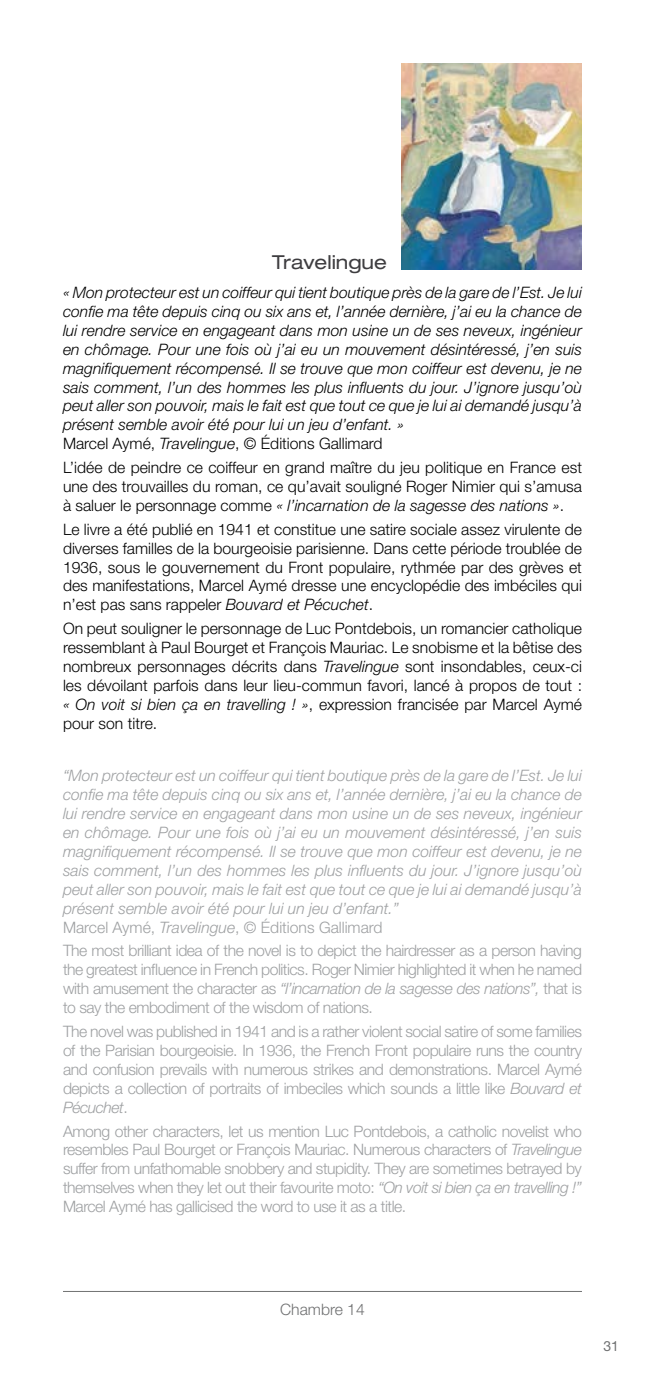
<style>
.page{position:relative;width:645px;height:1389px;background:#fff}
.page>*{position:absolute;margin:0;border:0;box-sizing:border-box;transform-origin:0 0}
.t1{font:expanded 19.25px "Helvetica Neue LT Std";color:#3e3d40}
.t2{font:300 15.75px/18.9px "Helvetica Neue LT Std";letter-spacing:-.03em;color:#9ea0a2;text-align:justify}
.t3{font:300 15.75px/18.9px "Helvetica Neue LT Std";color:#000;text-align:justify}
.t4{font:italic 300 15.75px/18.9px "Helvetica Neue LT Std";color:#000;text-align:justify}
.t5{font:italic 300 15.75px/18.9px "Helvetica Neue LT Std";color:#9ea0a2;text-align:justify}
.t6{font:300 15.75px "Helvetica Neue LT Std";color:#9ea0a2}
.t7{font:300 15.75px "Helvetica Neue LT Std";color:#707172}
.t8{font:14px "Helvetica Neue LT Std";color:#707172}
.s1{font-style:italic}
</style>
<div class="page">
<img style="left:402px;top:63px;width:180px;height:207px">
<hr style="left:63px;top:1291px;width:519px;height:1px;background:#707172">
<p class="t1" style="left:272px;top:251px;width:116px">Travelingue</p>
<p class="t4" style="left:63px;top:283px;width:520px">« Mon protecteur est un coiffeur qui tient boutique près de la gare de l’Est. Je lui confie ma tête depuis cinq ou six ans et, l’année dernière, j’ai eu la chance de lui rendre service en engageant dans mon usine un de ses neveux, ingénieur en chômage. Pour une fois où j’ai eu un mouvement désintéressé, j’en suis magnifiquement récompensé. Il se trouve que mon coiffeur est devenu, je ne sais comment, l’un des hommes les plus influents du jour. J’ignore jusqu’où peut aller son pouvoir, mais le fait est que tout ce que je lui ai demandé jusqu’à présent semble avoir été pour lui un jeu d’enfant. »</p>
<p class="t3" style="left:63px;top:434px;width:321px">Marcel Aymé, <span class="s1">Travelingue</span>, © Éditions Gallimard</p>
<p class="t3" style="left:63px;top:458px;width:520px">L’idée de peindre ce coiffeur en grand maître du jeu politique en France est une des trouvailles du roman, ce qu’avait souligné Roger Nimier qui s’amusa à saluer le personnage comme <span class="s1">« l’incarnation de la sagesse des nations »</span>.</p>
<p class="t3" style="left:63px;top:519px;width:520px">Le livre a été publié en 1941 et constitue une satire sociale assez virulente de diverses familles de la bourgeoisie parisienne. Dans cette période troublée de 1936, sous le gouvernement du Front populaire, rythmée par des grèves et des manifestations, Marcel Aymé dresse une encyclopédie des imbéciles qui n’est pas sans rappeler <span class="s1">Bouvard et Pécuchet</span>.</p>
<p class="t3" style="left:63px;top:619px;width:520px">On peut souligner le personnage de Luc Pontdebois, un romancier catholique ressemblant à Paul Bourget et François Mauriac. Le snobisme et la bêtise des nombreux personnages décrits dans <span class="s1">Travelingue</span> sont insondables, ceux-ci les dévoilant parfois dans leur lieu-commun favori, lancé à propos de tout : <span class="s1">« On voit si bien ça en travelling ! »</span>, expression francisée par Marcel Aymé pour son titre.</p>
<p class="t5" style="left:63px;top:766px;width:520px">“Mon protecteur est un coiffeur qui tient boutique près de la gare de l’Est. Je lui confie ma tête depuis cinq ou six ans et, l’année dernière, j’ai eu la chance de lui rendre service en engageant dans mon usine un de ses neveux, ingénieur en chômage. Pour une fois où j’ai eu un mouvement désintéressé, j’en suis magnifiquement récompensé. Il se trouve que mon coiffeur est devenu, je ne sais comment, l’un des hommes les plus influents du jour. J’ignore jusqu’où peut aller son pouvoir, mais le fait est que tout ce que je lui ai demandé jusqu’à présent semble avoir été pour lui un jeu d’enfant.”</p>
<p class="t6" style="left:63px;top:917px;width:321px">Marcel Aymé, <span class="s1">Travelingue</span>, © Éditions Gallimard</p>
<p class="t2" style="left:63px;top:941px;width:520px">The most brilliant idea of the novel is to depict the hairdresser as a person having the greatest influence in French politics. Roger Nimier highlighted it when he named with amusement the character as <span class="s1">“l’incarnation de la sagesse des nations”,</span> that is to say the embodiment of the wisdom of nations.</p>
<p class="t2" style="left:63px;top:1022px;width:520px">The novel was published in 1941 and is a rather violent social satire of some families of the Parisian bourgeoisie. In 1936, the French Front populaire runs the country and confusion prevails with numerous strikes and demonstrations. Marcel Aymé depicts a collection of portraits of imbeciles which sounds a little like <span class="s1">Bouvard et Pécuchet</span>.</p>
<p class="t2" style="left:63px;top:1121px;width:520px">Among other characters, let us mention Luc Pontdebois, a catholic novelist who resembles Paul Bourget or François Mauriac. Numerous characters of <span class="s1">Travelingue </span>suffer from unfathomable snobbery and stupidity. They are sometimes betrayed by themselves when they let out their favourite moto: <span class="s1">“On voit si bien ça en travelling !” </span>Marcel Aymé has gallicised the word to use it as a title.</p>
<p class="t7" style="left:280px;top:1300px;width:86px">Chambre 14</p>
<p class="t8" style="left:603px;top:1338px;width:17px">31</p>
</div>
